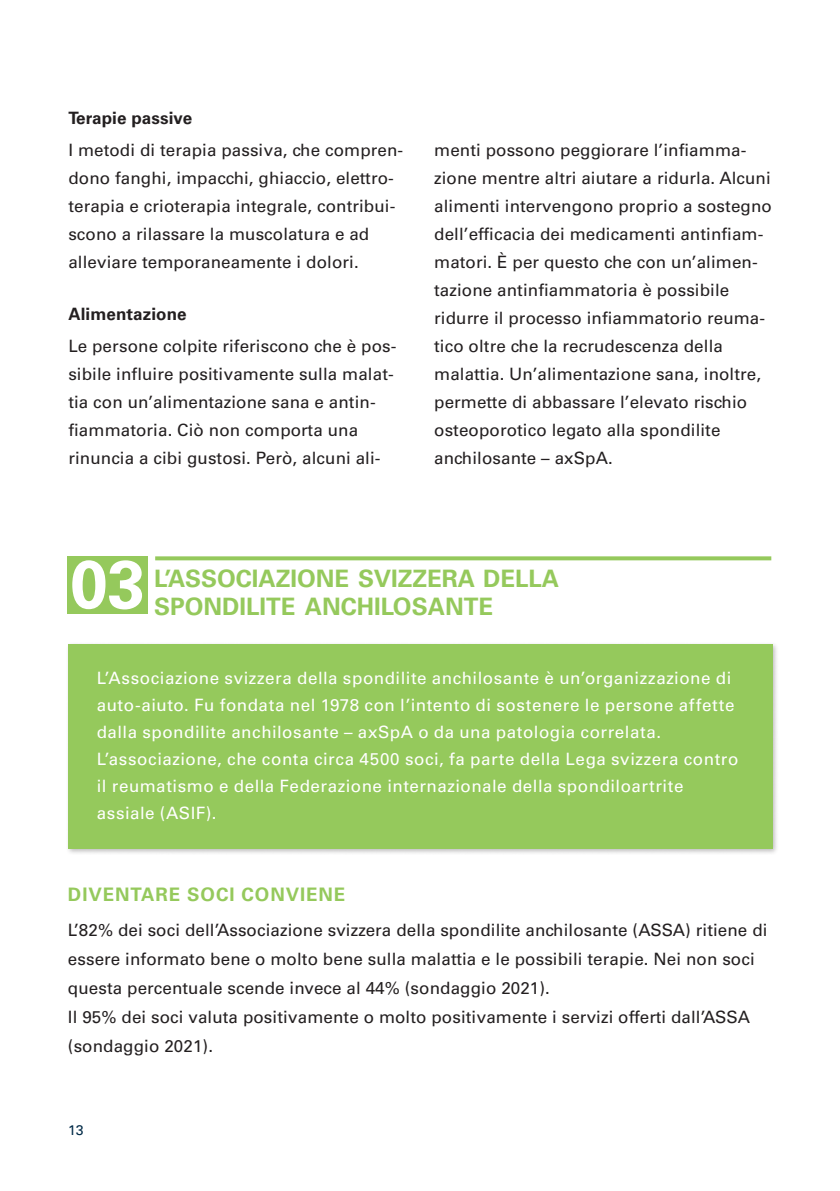
<style>
.page{position:relative;width:840px;height:1191px;background:#fff}
.page>*{position:absolute;margin:0;border:0;box-sizing:border-box;transform-origin:0 0}
.t1{font:700 68px "Univers LT Pro 65";color:#fff}
.t2{font:700 24px/28.8px "Univers LT Pro 65";color:#95c95c}
.t3{font:700 18.6px "Univers LT Pro 65";letter-spacing:.05em;color:#95c95c}
.t4{font:17px/28px "Univers LT Std";letter-spacing:.005em;color:#231f20}
.t5{font:17px/27px "Univers LT Std";letter-spacing:.03em;color:#fff}
.t6{font:700 17px "Univers LT Pro 65";letter-spacing:.005em;color:#231f20}
.t7{font:14px "Univers LT Std";color:#002a47}
</style>
<div class="page">
<div style="left:67px;top:556px;width:80px;height:58px;background:#95c95c"></div>
<svg style="left:155px;top:556px;width:615px;height:4px;background:#9ecd6a"></svg>
<div style="left:66px;top:642px;width:712px;height:213px;background:#231f20;opacity:.3"></div>
<div style="left:68px;top:644px;width:704px;height:204px;background:#95c95c"></div>
<p class="t6" style="left:68px;top:106px;width:125px">Terapie passive</p>
<p class="t4" style="left:68px;top:136px;width:336px">I metodi di terapia passiva, che compren&shy;dono fanghi, impacchi, ghiaccio, elettro&shy;terapia e crioterapia integrale, contribui&shy;scono a rilassare la muscolatura e ad alleviare temporaneamente i dolori.</p>
<p class="t6" style="left:68px;top:302px;width:120px">Alimentazione</p>
<p class="t4" style="left:68px;top:332px;width:329px">Le persone colpite riferiscono che è pos&shy;sibile influire positivamente sulla malat&shy;tia con un’alimentazione sana e antin&shy;fiammatoria. Ciò non comporta una rinuncia a cibi gustosi. Però, alcuni ali-</p>
<p class="t4" style="left:434px;top:136px;width:339px">menti possono peggiorare l’infiamma&shy;zione mentre altri aiutare a ridurla. Alcuni alimenti intervengono proprio a sostegno dell’efficacia dei medicamenti antinfiam&shy;matori. È per questo che con un’alimen&shy;tazione antinfiammatoria è possibile ridurre il processo infiammatorio reuma&shy;tico oltre che la recrudescenza della malattia. Un’alimentazione sana, inoltre, permette di abbassare l’elevato rischio osteoporotico legato alla spondilite anchilosante – axSpA.</p>
<h1 class="t1" style="left:70px;top:536px;width:77px">03</h1>
<h2 class="t2" style="left:154px;top:562px;width:406px">L’ASSOCIAZIONE SVIZZERA DELLA<br>SPONDILITE ANCHILOSANTE</h2>
<p class="t5" style="left:97px;top:664px;width:642px">L’Associazione svizzera della spondilite anchilosante è un’organizzazione di auto-aiuto. Fu fondata nel 1978 con l’intento di sostenere le persone affette dalla spondilite anchilosante – axSpA o da una patologia correlata.<br>L’associazione, che conta circa 4500 soci, fa parte della Lega svizzera contro il reumatismo e della Federazione internazionale della spondiloartrite assiale (ASIF).</p>
<p class="t3" style="left:68px;top:881px;width:279px">DIVENTARE SOCI CONVIENE</p>
<p class="t4" style="left:68px;top:915px;width:700px;line-height:29px">L’82% dei soci dell’Associazione svizzera della spondilite anchilosante (ASSA) ritiene di essere informato bene o molto bene sulla malattia e le possibili terapie. Nei non soci questa percentuale scende invece al 44% (sondaggio 2021).<br>Il 95% dei soci valuta positivamente o molto positivamente i servizi offerti dall’ASSA (sondaggio 2021).</p>
<p class="t7" style="left:68px;top:1122px;width:17px">13</p>
</div>
